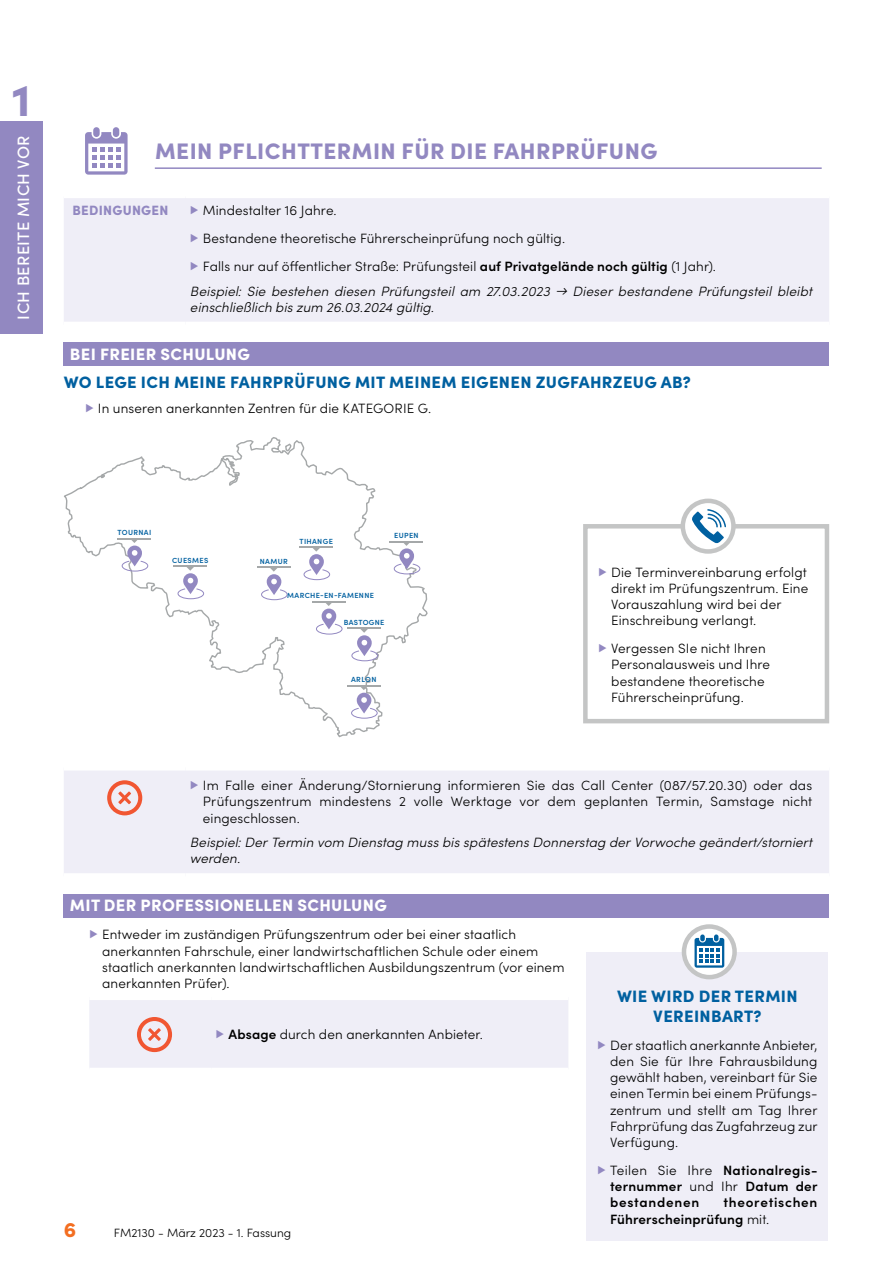
<style>
.page{position:relative;width:893px;height:1263px;background:#fff}
.page>*{position:absolute;margin:0;border:0;box-sizing:border-box;transform-origin:0 0}
.t1{font:900 45px "Sofia Pro";color:#9288c1}
.t2{font:900 22.5px "Sofia Pro";letter-spacing:.02em;color:#9288c1}
.t3{font:900 21px "Sofia Pro";color:#f36e21}
.t4{font:900 16.5px/19.8px "Sofia Pro";letter-spacing:.02em;color:#0060a0;text-align:center}
.t5{font:900 16.5px "Sofia Pro";letter-spacing:.02em;color:#fff}
.t6{font:500 16.5px "Sofia Pro";letter-spacing:.025em;color:#fff}
.t7{font:300 13.5px/16.2px "Sofia Pro";letter-spacing:.01em;color:#000}
.t8{font:italic 300 13.5px/16.2px "Sofia Pro";letter-spacing:.01em;color:#000}
.t9{font:600 13.5px/16.2px "Sofia Pro";letter-spacing:.02em;color:#000;text-align:justify}
.t10{font:900 13.5px "Sofia Pro";letter-spacing:.02em;color:#9288c1}
.t11{font:300 12px "Sofia Pro";color:#000}
.t12{font:600 7.5px "Sofia Pro";letter-spacing:.045em;color:#0060a0}
.s1{color:#9288c1}
.s2{font-weight:600}
.s3{font-weight:300;color:#9288c1}
.s4{font-weight:300}
</style>
<div class="page">
<div style="left:0;top:121px;width:43px;height:213px;background:#9288c1"></div>
<div style="left:113px;top:127px;width:6px;height:10px;background:#9288c1;border-radius:3px"></div>
<div style="left:93px;top:127px;width:7px;height:10px;background:#9288c1;border-radius:3px"></div>
<svg style="left:85px;top:132px;width:43px;height:43px"></svg>
<hr style="left:155px;top:167px;width:667px;height:2px;background:#9288c1">
<div style="left:64px;top:198px;width:765px;height:124px;background:#efeef7"></div>
<div style="left:64px;top:342px;width:765px;height:24px;background:#9288c1"></div>
<svg style="left:64px;top:437px;width:364px;height:301px"></svg>
<hr style="left:173px;top:566px;width:34px;height:1px;background:#a5a8a9">
<svg style="left:177px;top:567px;width:27px;height:33px"></svg>
<hr style="left:118px;top:538px;width:33px;height:1px;background:#a5a8a9">
<svg style="left:121px;top:539px;width:28px;height:33px"></svg>
<svg style="left:284px;top:442px;width:8px;height:11px"></svg>
<hr style="left:390px;top:541px;width:33px;height:1px;background:#a5a8a9">
<svg style="left:393px;top:542px;width:28px;height:33px"></svg>
<hr style="left:299px;top:546px;width:34px;height:2px;background:#a5a8a9">
<svg style="left:303px;top:548px;width:27px;height:32px"></svg>
<hr style="left:257px;top:567px;width:34px;height:1px;background:#a5a8a9">
<svg style="left:261px;top:568px;width:27px;height:32px"></svg>
<hr style="left:312px;top:601px;width:33px;height:1px;background:#a5a8a9">
<svg style="left:316px;top:602px;width:27px;height:33px"></svg>
<hr style="left:347px;top:628px;width:34px;height:1px;background:#a5a8a9">
<svg style="left:351px;top:629px;width:27px;height:33px"></svg>
<hr style="left:347px;top:685px;width:34px;height:1px;background:#a5a8a9">
<svg style="left:351px;top:686px;width:27px;height:33px"></svg>
<div style="left:64px;top:771px;width:765px;height:102px;background:#efeef7"></div>
<svg style="left:107px;top:780px;width:35px;height:35px"></svg>
<div style="left:64px;top:894px;width:765px;height:23px;background:#9288c1"></div>
<div style="left:89px;top:1000px;width:479px;height:68px;background:#efeef7"></div>
<div style="left:586px;top:952px;width:242px;height:288px;background:#efeef7"></div>
<svg style="left:684px;top:926px;width:51px;height:51px"></svg>
<div style="left:682px;top:924px;width:55px;height:55px;border:4px solid #c4c5c5;border-radius:50%"></div>
<svg style="left:694px;top:934px;width:30px;height:34px"></svg>
<div style="left:583px;top:524px;width:246px;height:199px;border:4px solid #c4c5c5"></div>
<svg style="left:683px;top:501px;width:50px;height:50px"></svg>
<div style="left:681px;top:499px;width:55px;height:55px;border:4px solid #c4c5c5;border-radius:50%"></div>
<svg style="left:691px;top:508px;width:36px;height:36px"></svg>
<h1 class="t1" style="left:12px;top:65px;width:20px">1</h1>
<p class="t6" style="left:11px;top:320px;width:186px;rotate:-90deg">ICH BEREITE MICH VOR</p>
<h2 class="t2" style="left:155px;top:133px;width:504px">MEIN PFLICHTTERMIN FÜR DIE FAHRPRÜFUNG</h2>
<p class="t10" style="left:72px;top:199px;width:98px">BEDINGUNGEN</p>
<p class="t7" style="left:190px;top:195px;width:528px;line-height:28px"><span class="s1">▶</span> Mindestalter 16 Jahre.<br><span class="s1">▶</span> Bestandene theoretische Führerscheinprüfung noch gültig.<br><span class="s1">▶</span> Falls nur auf öffentlicher Straße: Prüfungsteil <span class="s2">auf Privatgelände noch gültig</span> (1 Jahr).</p>
<p class="t8" style="left:190px;top:282px;width:624px">Beispiel: Sie bestehen diesen Prüfungsteil am 27.03.2023 → Dieser bestandene Prüfungsteil bleibt einschließlich bis zum 26.03.2024 gültig.</p>
<p class="t5" style="left:70px;top:341px;width:181px">BEI FREIER SCHULUNG</p>
<p class="t4" style="left:64px;top:371px;width:628px">WO LEGE ICH MEINE FAHRPRÜFUNG MIT MEINEM EIGENEN ZUGFAHRZEUG AB?</p>
<p class="t7" style="left:85px;top:399px;width:348px"><span class="s1">▶</span> In unseren anerkannten Zentren für die KATEGORIE G.</p>
<p class="t12" style="left:118px;top:527px;width:35px">TOURNAI</p>
<p class="t12" style="left:172px;top:554px;width:38px">CUESMES</p>
<p class="t12" style="left:260px;top:555px;width:29px">NAMUR</p>
<p class="t12" style="left:300px;top:535px;width:35px">TIHANGE</p>
<p class="t12" style="left:394px;top:530px;width:26px">EUPEN</p>
<p class="t12" style="left:287px;top:589px;width:88px">MARCHE-EN-FAMENNE</p>
<p class="t12" style="left:344px;top:617px;width:42px">BASTOGNE</p>
<p class="t12" style="left:351px;top:674px;width:27px">ARLON</p>
<p class="t7" style="left:611px;top:563px;width:199px;text-indent:-13px"><span class="s1">▶</span> Die Terminvereinbarung erfolgt direkt im Prüfungszentrum. Eine<br>Vorauszahlung wird bei der<br>Einschreibung verlangt.</p>
<p class="t7" style="left:611px;top:640px;width:160px;text-indent:-13px"><span class="s1">▶</span> Vergessen SIe nicht Ihren<br>Personalausweis und Ihre bestandene theoretische<br>Führerscheinprüfung.</p>
<p class="t7" style="left:203px;top:776px;width:611px;text-align:justify;text-indent:-13px"><span class="s1">▶</span> Im Falle einer Änderung/Stornierung informieren Sie das Call Center (087/57.20.30) oder das Prüfungszentrum mindestens 2 volle Werktage vor dem geplanten Termin, Samstage nicht eingeschlossen.</p>
<p class="t8" style="left:190px;top:834px;width:624px">Beispiel: Der Termin vom Dienstag muss bis spätestens Donnerstag der Vorwoche geändert/storniert werden.</p>
<p class="t5" style="left:70px;top:893px;width:318px">MIT DER PROFESSIONELLEN SCHULUNG</p>
<p class="t7" style="left:102px;top:926px;width:464px;text-indent:-13px"><span class="s1">▶</span> Entweder im zuständigen Prüfungszentrum oder bei einer staatlich anerkannten Fahrschule, einer landwirtschaftlichen Schule oder einem staatlich anerkannten landwirtschaftlichen Ausbildungszentrum (vor einem anerkannten Prüfer).</p>
<p class="t7" style="left:215px;top:1026px;width:269px"><span class="s1">▶</span> <span class="s2">Absage</span> durch den anerkannten Anbieter.</p>
<p class="t4" style="left:617px;top:985px;width:182px">WIE WIRD DER TERMIN<br>VEREINBART?</p>
<p class="t7" style="left:610px;top:1036px;width:209px;text-align:justify;text-indent:-13px"><span class="s1">▶</span> Der staatlich anerkannte Anbieter, den Sie für Ihre Fahrausbildung gewählt haben, vereinbart für Sie einen Termin bei einem Prüfungs&shy;zentrum und stellt am Tag Ihrer Fahrprüfung das Zugfahrzeug zur Verfügung.</p>
<p class="t9" style="left:610px;top:1161px;width:209px;text-indent:-13px"><span class="s3">▶</span> <span class="s4">Teilen Sie Ihre</span> Nationalregis&shy;ternummer <span class="s4">und Ihr</span> Datum der bestandenen</p>
<p class="t9" style="left:610px;top:1193px;width:209px;text-indent:113px">theoretischen<br>Führerscheinprüfung <span class="s4">mit.</span></p>
<h3 class="t3" style="left:64px;top:1213px;width:14px">6</h3>
<p class="t11" style="left:114px;top:1224px;width:179px">FM2130 - März 2023 - 1. Fassung</p>
</div>
